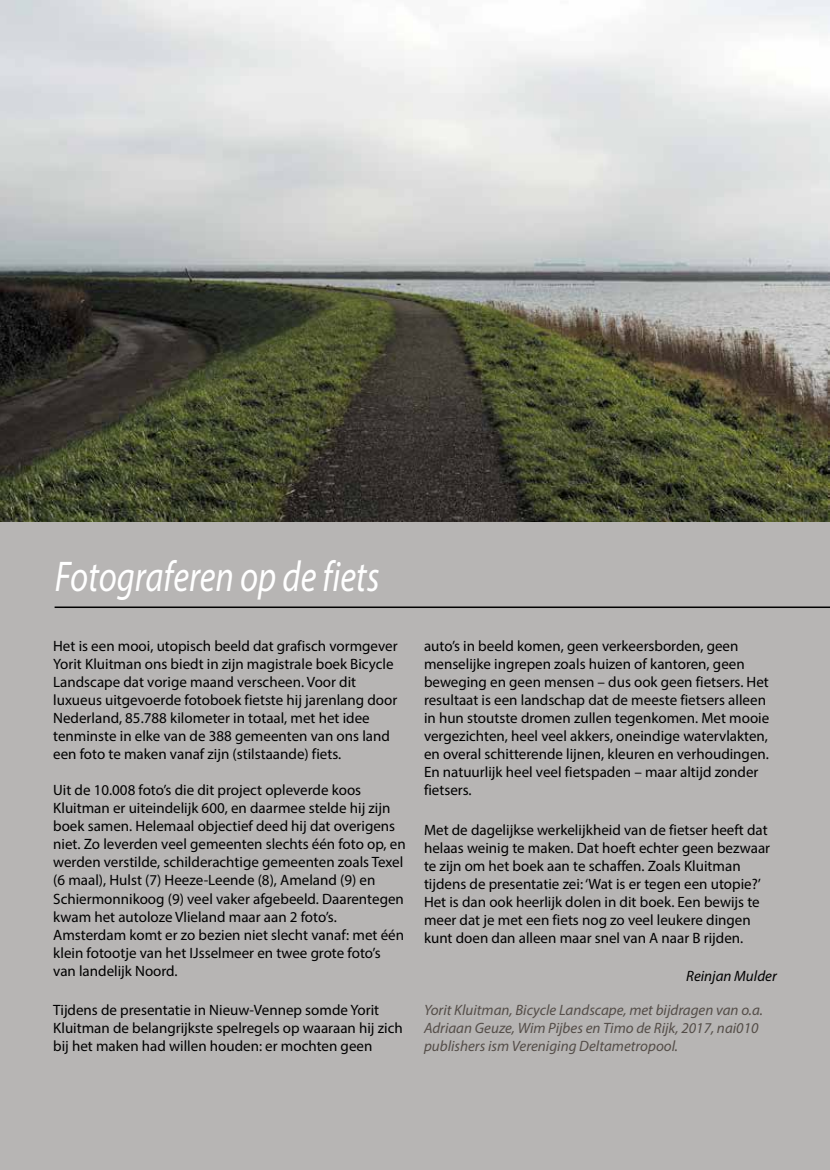
<style>
.page{position:relative;width:830px;height:1170px;background:#fff}
.page>*{position:absolute;margin:0;border:0;box-sizing:border-box;transform-origin:0 0}
.t1{font:italic 43.2px "Myriad Pro";color:#fff;scale:.8 1}
.t2{font:15px/18px "Myriad Pro";color:#000}
.t3{font:italic 15px/18px "Myriad Pro";color:#544d48}
.t4{font:italic 15px "Myriad Pro";color:#000}
</style>
<div class="page">
<div style="left:0;top:521px;width:829px;height:648px;background:#b7b5b4"></div>
<hr style="left:55px;top:606px;width:774px;height:2px;background:#000">
<img style="left:0;top:0;width:829px;height:521px">
<h1 class="t1" style="left:55px;top:549px;width:407px">Fotograferen op de fiets</h1>
<p class="t2" style="left:53px;top:637px;width:346px">Het is een mooi, utopisch beeld dat grafisch vormgever Yorit Kluitman ons biedt in zijn magistrale boek Bicycle Landscape dat vorige maand verscheen. Voor dit luxueus uitgevoerde fotoboek fietste hij jarenlang door Nederland, 85.788 kilometer in totaal, met het idee tenminste in elke van de 388 gemeenten van ons land een foto te maken vanaf zijn (stilstaande) fiets.</p>
<p class="t2" style="left:53px;top:781px;width:354px">Uit de 10.008 foto’s die dit project opleverde koos Kluitman er uiteindelijk 600, en daarmee stelde hij zijn boek samen. Helemaal objectief deed hij dat overigens niet. Zo leverden veel gemeenten slechts één foto op, en werden verstilde, schilderachtige gemeenten zoals Texel (6 maal), Hulst (7) Heeze-Leende (8), Ameland (9) en Schiermonnikoog (9) veel vaker afgebeeld. Daarentegen kwam het autoloze Vlieland maar aan 2 foto’s.<br>Amsterdam komt er zo bezien niet slecht vanaf: met één klein fotootje van het IJsselmeer en twee grote foto’s van landelijk Noord.</p>
<p class="t2" style="left:53px;top:1000px;width:351px">Tijdens de presentatie in Nieuw-Vennep somde Yorit<br>Kluitman de belangrijkste spelregels op waaraan hij zich bij het maken had willen houden: er mochten geen</p>
<p class="t2" style="left:424px;top:637px;width:346px">auto’s in beeld komen, geen verkeersborden, geen menselijke ingrepen zoals huizen of kantoren, geen beweging en geen mensen – dus ook geen fietsers. Het resultaat is een landschap dat de meeste fietsers alleen in hun stoutste dromen zullen tegenkomen. Met mooie vergezichten, heel veel akkers, oneindige watervlakten, en overal schitterende lijnen, kleuren en verhoudingen.<br>En natuurlijk heel veel fietspaden – maar altijd zonder fietsers.</p>
<p class="t2" style="left:424px;top:820px;width:347px">Met de dagelijkse werkelijkheid van de fietser heeft dat helaas weinig te maken. Dat hoeft echter geen bezwaar te zijn om het boek aan te schaffen. Zoals Kluitman tijdens de presentatie zei: ‘Wat is er tegen een utopie?’ Het is dan ook heerlijk dolen in dit boek. Een bewijs te meer dat je met een fiets nog zo veel leukere dingen kunt doen dan alleen maar snel van A naar B rijden.</p>
<p class="t4" style="left:685px;top:966px;width:92px">Reinjan Mulder</p>
<p class="t3" style="left:424px;top:1000px;width:340px">Yorit Kluitman, Bicycle Landscape, met bijdragen van o.a.<br>Adriaan Geuze, Wim Pijbes en Timo de Rijk, 2017, nai010 publishers ism Vereniging Deltametropool.</p>
</div>
